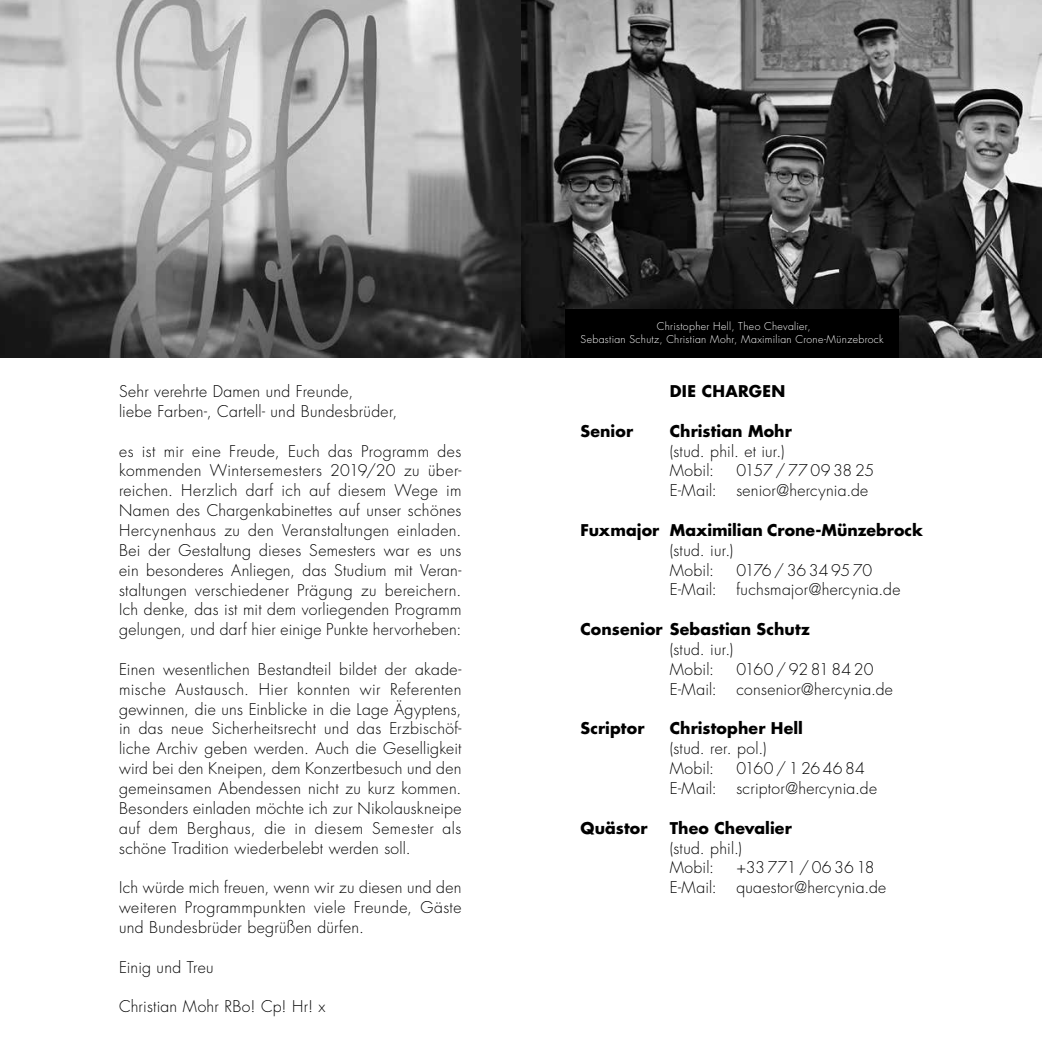
<style>
.page{position:relative;width:1042px;height:1042px;background:#fff}
.page>*{position:absolute;margin:0;border:0;box-sizing:border-box;transform-origin:0 0}
.t1{font:300 15.75px/19.8px "Futura Std";letter-spacing:.02em;color:#000}
.t2{font:700 15.75px "Futura Std";letter-spacing:.005em;color:#000}
.t3{font:300 10.5px/12.6px "Futura Std";letter-spacing:.03em;color:#fff;text-align:center}
</style>
<div class="page">
<img style="left:0;top:0;width:1042px;height:357px">
<div style="left:566px;top:309px;width:333px;height:48px;background:#000"></div>
<p class="t1" style="left:119px;top:382px;width:280px">Sehr verehrte Damen und Freunde,<br>liebe Farben-, Cartell- und Bundesbrüder,</p>
<p class="t1" style="left:119px;top:441px;width:344px;text-align:justify">es ist mir eine Freude, Euch das Programm des kommenden Wintersemesters 2019/20 zu über&shy;reichen. Herzlich darf ich auf diesem Wege im Namen des Chargenkabinettes auf unser schönes Hercynenhaus zu den Veranstaltungen einladen.<br>Bei der Gestaltung dieses Semesters war es uns ein besonderes Anliegen, das Studium mit Veran&shy;staltungen verschiedener Prägung zu bereichern.<br>Ich denke, das ist mit dem vorliegenden Programm gelungen, und darf hier einige Punkte hervorheben:</p>
<p class="t1" style="left:119px;top:660px;width:344px;text-align:justify">Einen wesentlichen Bestandteil bildet der akade&shy;mische Austausch. Hier konnten wir Referenten gewinnen, die uns Einblicke in die Lage Ägyptens, in das neue Sicherheitsrecht und das Erzbischöf&shy;liche Archiv geben werden. Auch die Geselligkeit wird bei den Kneipen, dem Konzertbesuch und den gemeinsamen Abendessen nicht zu kurz kommen.<br>Besonders einladen möchte ich zur Nikolauskneipe auf dem Berghaus, die in diesem Semester als schöne Tradition wiederbelebt werden soll.</p>
<p class="t1" style="left:119px;top:878px;width:344px;text-align:justify">Ich würde mich freuen, wenn wir zu diesen und den weiteren Programmpunkten viele Freunde, Gäste und Bundesbrüder begrüßen dürfen.</p>
<p class="t1" style="left:119px;top:957px;width:96px">Einig und Treu</p>
<p class="t1" style="left:119px;top:997px;width:208px">Christian Mohr RBo! Cp! Hr! x</p>
<p class="t3" style="left:580px;top:320px;width:305px">Christopher Hell, Theo Chevalier,<br>Sebastian Schutz, Christian Mohr, Maximilian Crone-Münzebrock</p>
<p class="t2" style="left:670px;top:380px;width:117px">DIE CHARGEN</p>
<p class="t2" style="left:580px;top:420px;width:54px">Senior</p>
<p class="t2" style="left:670px;top:420px;width:124px">Christian Mohr</p>
<p class="t1" style="left:670px;top:441px;width:116px">(stud. phil. et iur.)<br>Mobil:</p>
<p class="t1" style="left:670px;top:461px;width:206px;text-indent:66px">0157 / 77 09 38 25<br>E-Mail: senior@hercynia.de</p>
<p class="t2" style="left:580px;top:519px;width:344px">Fuxmajor Maximilian Crone-Münzebrock</p>
<p class="t1" style="left:670px;top:540px;width:65px">(stud. iur.)<br>Mobil:</p>
<p class="t1" style="left:670px;top:560px;width:232px;text-indent:66px">0176 / 36 34 95 70<br>E-Mail: fuchsmajor@hercynia.de</p>
<p class="t2" style="left:580px;top:619px;width:231px">Consenior Sebastian Schutz</p>
<p class="t1" style="left:670px;top:640px;width:65px">(stud. iur.)<br>Mobil:</p>
<p class="t1" style="left:670px;top:660px;width:225px;text-indent:66px">0160 / 92 81 84 20<br>E-Mail: consenior@hercynia.de</p>
<p class="t2" style="left:580px;top:718px;width:65px">Scriptor</p>
<p class="t2" style="left:670px;top:718px;width:135px">Christopher Hell</p>
<p class="t1" style="left:670px;top:739px;width:98px">(stud. rer. pol.)<br>Mobil:</p>
<p class="t1" style="left:670px;top:759px;width:209px;text-indent:66px">0160 / 1 26 46 84<br>E-Mail: scriptor@hercynia.de</p>
<p class="t2" style="left:580px;top:817px;width:69px">Quästor</p>
<p class="t2" style="left:670px;top:817px;width:123px">Theo Chevalier</p>
<p class="t1" style="left:670px;top:838px;width:74px">(stud. phil.)<br>Mobil:</p>
<p class="t1" style="left:670px;top:858px;width:218px;text-indent:66px">+33 771 / 06 36 18<br>E-Mail: quaestor@hercynia.de</p>
</div>
